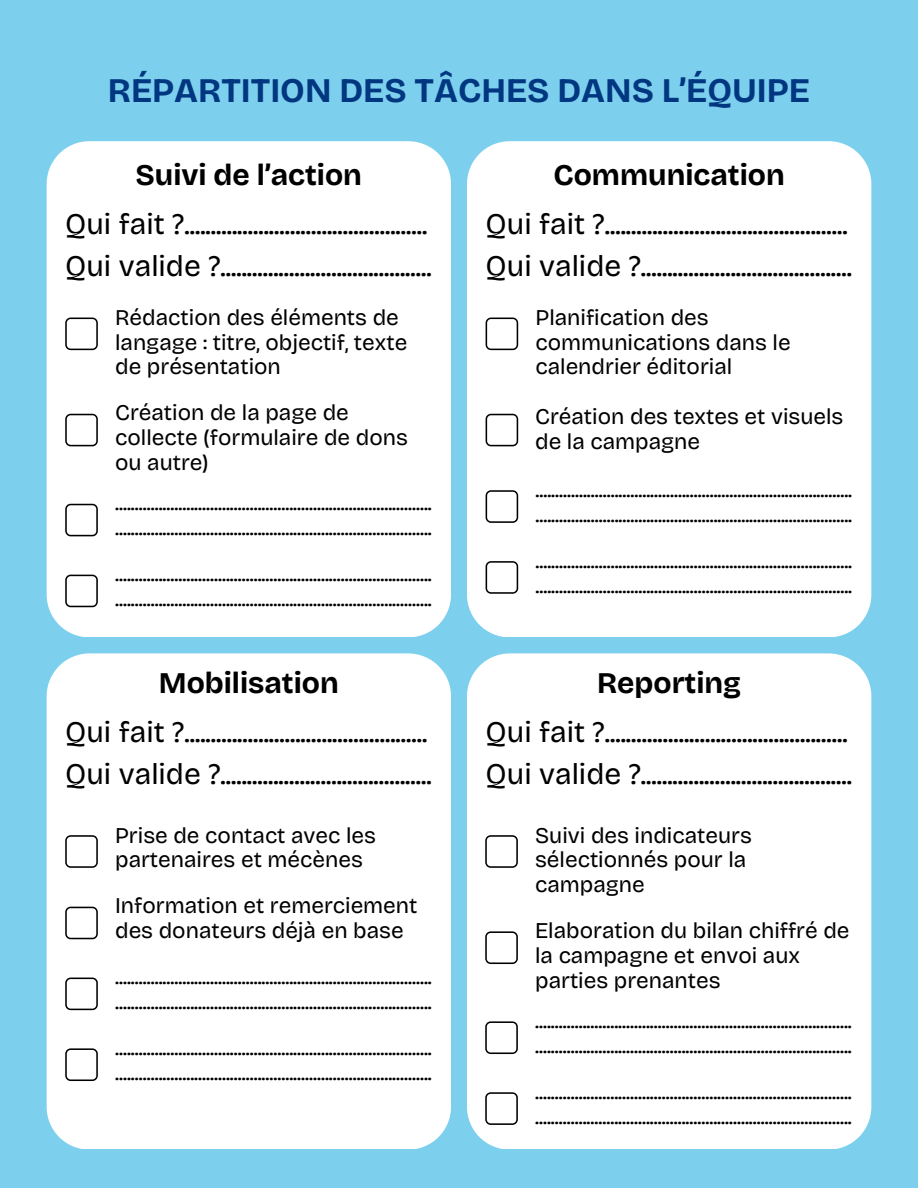
<style>
.page{position:relative;width:918px;height:1188px;background:#7dd0ed}
.page>*{position:absolute;margin:0;border:0;box-sizing:border-box;transform-origin:0 0}
.t1{font:700 34.5px "Bricolage Grotesque";color:#013781}
.t2{font:30px/41.7px "Bricolage Grotesque";color:#000}
.t3{font:700 30px "Bricolage Grotesque";color:#000}
.t4{font:22.5px/24.8px "Bricolage Grotesque";color:#000}
</style>
<div class="page">
<div style="left:47px;top:141px;width:404px;height:496px;background:#fff"></div>
<div style="left:467px;top:141px;width:404px;height:496px;background:#fff"></div>
<div style="left:47px;top:653px;width:404px;height:496px;background:#fff"></div>
<div style="left:467px;top:653px;width:404px;height:496px;background:#fff"></div>
<svg style="left:65px;top:318px;width:33px;height:32px"></svg>
<svg style="left:65px;top:414px;width:33px;height:32px"></svg>
<svg style="left:65px;top:504px;width:33px;height:32px"></svg>
<svg style="left:65px;top:575px;width:33px;height:32px"></svg>
<svg style="left:486px;top:318px;width:32px;height:32px"></svg>
<svg style="left:486px;top:414px;width:32px;height:32px"></svg>
<svg style="left:486px;top:490px;width:32px;height:33px"></svg>
<svg style="left:486px;top:561px;width:32px;height:33px"></svg>
<svg style="left:65px;top:835px;width:33px;height:33px"></svg>
<svg style="left:65px;top:907px;width:33px;height:32px"></svg>
<svg style="left:65px;top:978px;width:33px;height:32px"></svg>
<svg style="left:65px;top:1048px;width:33px;height:33px"></svg>
<svg style="left:485px;top:835px;width:33px;height:33px"></svg>
<svg style="left:485px;top:931px;width:33px;height:33px"></svg>
<svg style="left:485px;top:1021px;width:33px;height:33px"></svg>
<svg style="left:485px;top:1092px;width:33px;height:33px"></svg>
<h1 class="t1" style="left:108px;top:70px;width:704px">RÉPARTITION DES TÂCHES DANS L’ÉQUIPE</h1>
<h2 class="t3" style="left:136px;top:157px;width:228px">Suivi de l’action</h2>
<h3 class="t3" style="left:554px;top:157px;width:233px">Communication</h3>
<p class="t2" style="left:65px;top:204px;width:368px">Qui fait ?..............................................<br>Qui valide ?........................................</p>
<p class="t2" style="left:486px;top:204px;width:368px">Qui fait ?..............................................<br>Qui valide ?........................................</p>
<p class="t4" style="left:115px;top:305px;width:294px">Rédaction des éléments de langage : titre, objectif, texte de présentation</p>
<p class="t4" style="left:115px;top:401px;width:294px">Création de la page de collecte (formulaire de dons ou autre)</p>
<h2 class="t4" style="left:115px;top:491px;width:318px">................................................................................ ................................................................................</h2>
<h3 class="t4" style="left:115px;top:562px;width:318px">................................................................................ ................................................................................</h3>
<p class="t4" style="left:535px;top:305px;width:257px">Planification des communications dans le calendrier éditorial</p>
<p class="t4" style="left:535px;top:405px;width:310px">Création des textes et visuels de la campagne</p>
<p class="t4" style="left:535px;top:477px;width:318px">................................................................................ ................................................................................</p>
<p class="t4" style="left:535px;top:548px;width:318px">................................................................................ ................................................................................</p>
<p class="t3" style="left:159px;top:665px;width:181px">Mobilisation</p>
<p class="t3" style="left:597px;top:665px;width:146px">Reporting</p>
<p class="t2" style="left:65px;top:711px;width:368px">Qui fait ?..............................................<br>Qui valide ?........................................</p>
<p class="t2" style="left:486px;top:711px;width:368px">Qui fait ?..............................................<br>Qui valide ?........................................</p>
<p class="t4" style="left:115px;top:823px;width:262px">Prise de contact avec les partenaires et mécènes</p>
<p class="t4" style="left:115px;top:894px;width:304px">Information et remerciement des donateurs déjà en base</p>
<p class="t4" style="left:115px;top:964px;width:318px">................................................................................ ................................................................................</p>
<p class="t4" style="left:115px;top:1035px;width:318px">................................................................................ ................................................................................</p>
<h2 class="t4" style="left:535px;top:823px;width:218px">Suivi des indicateurs sélectionnés pour la campagne</h2>
<h3 class="t4" style="left:535px;top:918px;width:316px">Elaboration du bilan chiffré de la campagne et envoi aux parties prenantes</h3>
<p class="t4" style="left:535px;top:1008px;width:318px">................................................................................ ................................................................................</p>
<p class="t4" style="left:535px;top:1079px;width:318px">................................................................................ ................................................................................</p>
</div>
